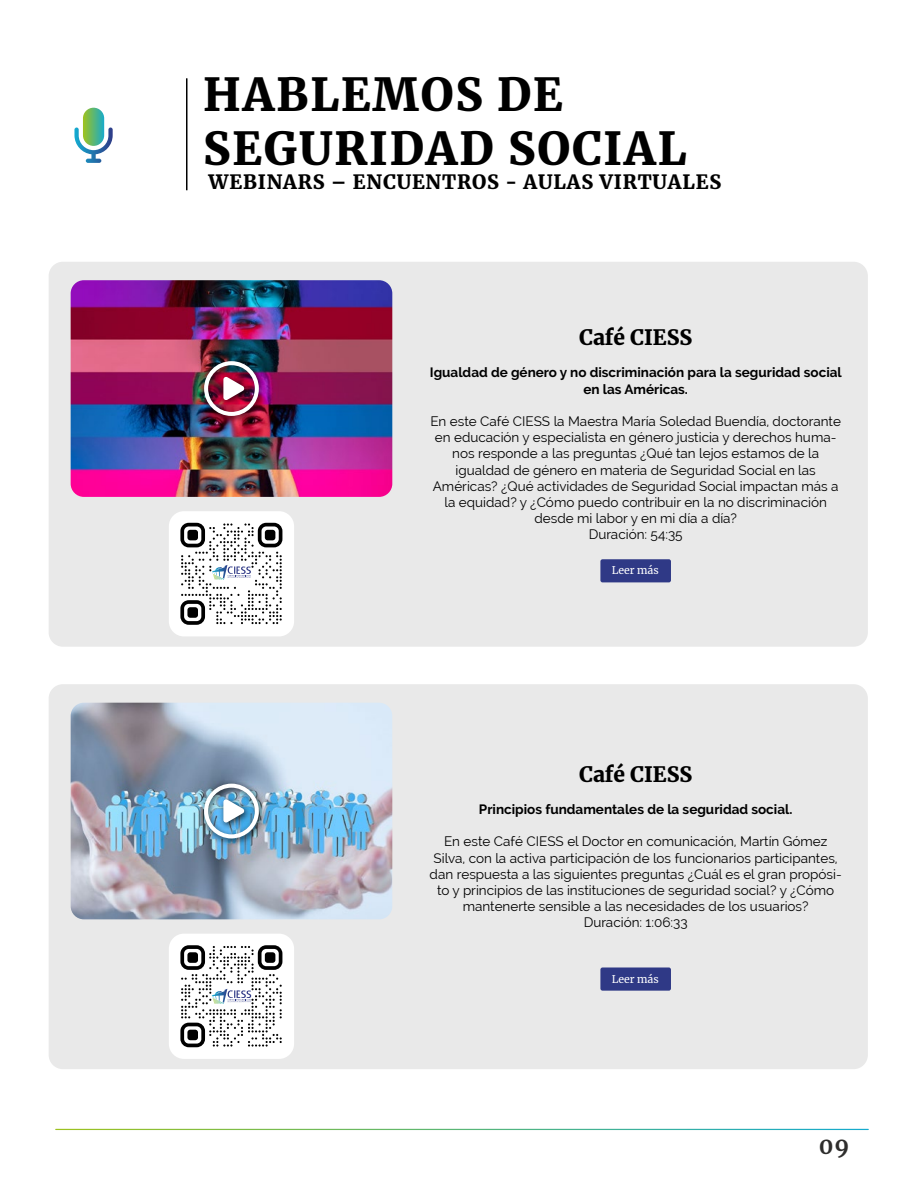
<style>
.page{position:relative;width:918px;height:1188px;background:#fff}
.page>*{position:absolute;margin:0;border:0;box-sizing:border-box;transform-origin:0 0}
.t1{font:900 45px/54px "Merriweather";letter-spacing:.04em;color:#000}
.t2{font:700 22.5px "Merriweather";color:#2e2d2c}
.t3{font:900 21px "Merriweather";color:#000}
.t4{font:900 19.5px "Merriweather";letter-spacing:.04em;color:#000}
.t5{font:13.5px/16.2px "Raleway";color:#000;text-align:center}
.t6{font:700 13.5px/16.2px "Raleway";color:#000;text-align:center}
.t7{font:10.5px "Merriweather";color:#fff}
</style>
<div class="page">
<hr style="left:186px;top:78px;width:2px;height:112px;background:#000">
<svg style="left:83px;top:108px;width:21px;height:38px"></svg>
<svg style="left:74px;top:128px;width:39px;height:35px"></svg>
<div style="left:49px;top:262px;width:819px;height:385px;background:#e9e9e9;border-radius:14px"></div>
<img style="left:71px;top:280px;width:321px;height:217px">
<img style="left:197px;top:354px;width:72px;height:72px">
<img style="left:204px;top:361px;width:55px;height:55px">
<div style="left:169px;top:511px;width:125px;height:125px;background:#fff;border-radius:15px"></div>
<svg style="left:180px;top:523px;width:102px;height:102px"></svg>
<div style="left:600px;top:559px;width:71px;height:23px;background:#2f3986;border-radius:2px"></div>
<div style="left:49px;top:684px;width:819px;height:385px;background:#e9e9e9;border-radius:14px"></div>
<img style="left:71px;top:703px;width:321px;height:216px">
<img style="left:197px;top:776px;width:72px;height:73px">
<img style="left:204px;top:784px;width:55px;height:54px">
<div style="left:169px;top:934px;width:125px;height:125px;background:#fff;border-radius:15px"></div>
<svg style="left:180px;top:945px;width:102px;height:102px"></svg>
<div style="left:600px;top:968px;width:71px;height:23px;background:#2f3986;border-radius:2px"></div>
<svg style="left:55px;top:1129px;width:814px;height:1px"></svg>
<h1 class="t1" style="left:203px;top:67px;width:485px">HABLEMOS DE<br>SEGURIDAD SOCIAL</h1>
<h3 class="t4" style="left:209px;top:168px;width:514px">WEBINARS – ENCUENTROS - AULAS VIRTUALES</h3>
<h3 class="t3" style="left:579px;top:323px;width:115px">Café CIESS</h3>
<p class="t6" style="left:430px;top:365px;width:413px">Igualdad de género y no discriminación para la seguridad social en las Américas.</p>
<p class="t5" style="left:430px;top:413px;width:412px">En este Café CIESS la Maestra María Soledad Buendía, doctorante en educación y especialista en género justicia y derechos huma&shy;nos responde a las preguntas ¿Qué tan lejos estamos de la igualdad de género en materia de Seguridad Social en las Américas? ¿Qué actividades de Seguridad Social impactan más a la equidad? y ¿Cómo puedo contribuir en la no discriminación desde mi labor y en mi día a día?<br>Duración: 54:35</p>
<p class="t7" style="left:612px;top:563px;width:49px">Leer más</p>
<h3 class="t3" style="left:579px;top:759px;width:115px">Café CIESS</h3>
<p class="t6" style="left:479px;top:801px;width:315px">Principios fundamentales de la seguridad social.</p>
<p class="t5" style="left:430px;top:834px;width:414px">En este Café CIESS el Doctor en comunicación, Martín Gómez Silva, con la activa participación de los funcionarios participantes, dan respuesta a las siguientes preguntas ¿Cuál es el gran propósi&shy;to y principios de las instituciones de seguridad social? y ¿Cómo mantenerte sensible a las necesidades de los usuarios?<br>Duración: 1:06:33</p>
<p class="t7" style="left:612px;top:972px;width:49px">Leer más</p>
<h2 class="t2" style="left:819px;top:1130px;width:32px">09</h2>
</div>
